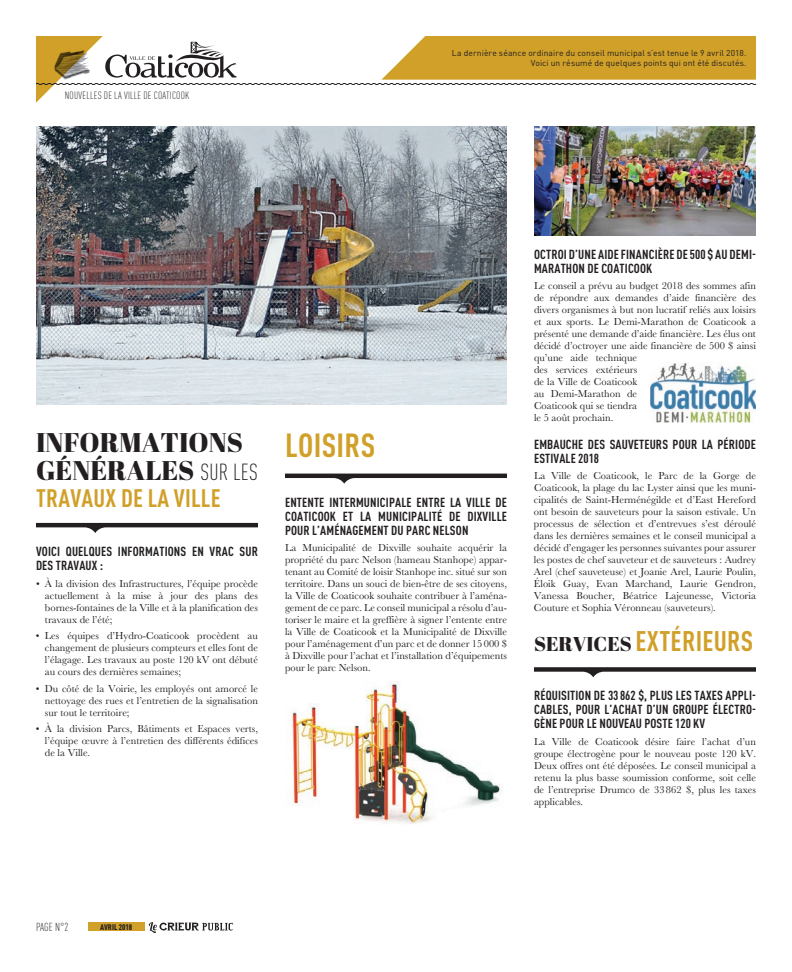
<style>
.page{position:relative;width:792px;height:972px;background:#fff}
.page>*{position:absolute;margin:0;border:0;box-sizing:border-box;transform-origin:0 0}
.t1{font:700 condensed 33px "DINOT";letter-spacing:.01em;color:#d0a029}
.t2{font:700 condensed 28px "DINOT";letter-spacing:.01em;color:#d0a029}
.t3{font:27px/28px "Abril Fatface";color:#231f20}
.t4{font:700 condensed 25px "DINOT";letter-spacing:.01em;color:#d0a029}
.t5{font:700 condensed 13px/14px "DINOT";letter-spacing:.01em;color:#231f20}
.t6{font:300 condensed 11.5px "DINOT";color:#231f20}
.t7{font:10.5px/12px "Baskerville";color:#231f20;text-align:justify}
.t8{font:300 condensed 10.5px "DINOT";letter-spacing:.02em;color:#231f20}
.t9{font:8.5px/10px "DINOT";letter-spacing:.015em;color:#231f20;text-align:right}
.t10{font:900 condensed 8px "DINOT";color:#231f20}
.s1{font-family:"DINOT";font-weight:300;font-stretch:condensed;font-size:23px}
.s2{font-family:"Bask Old Face"}
.s3{font-family:"Abril Fatface";font-weight:400;font-stretch:normal;font-size:20px;color:#231f20}
</style>
<div class="page">
<svg style="left:35px;top:36px;width:722px;height:67px"></svg>
<svg style="left:149px;top:922px;width:84px;height:11px"></svg>
<div style="left:88px;top:922px;width:56px;height:9px;background:#d0a029"></div>
<svg style="left:36px;top:523px;width:222px;height:10px"></svg>
<svg style="left:285px;top:474px;width:222px;height:10px"></svg>
<svg style="left:534px;top:667px;width:222px;height:10px"></svg>
<img style="left:36px;top:126px;width:471px;height:279px">
<img style="left:292px;top:682px;width:211px;height:142px">
<img style="left:534px;top:126px;width:222px;height:109px">
<img style="left:650px;top:363px;width:106px;height:60px">
<p class="t8" style="left:65px;top:89px;width:126px">NOUVELLES DE LA VILLE DE COATICOOK</p>
<p class="t9" style="left:452px;top:48px;width:296px">La dernière séance ordinaire du conseil municipal s’est tenue le 9 avril 2018.<br>Voici un résumé de quelques points qui ont été discutés.</p>
<h3 class="t3" style="left:36px;top:427px;width:223px">INFORMATIONS<br>GÉNÉRALES <span class="s1">SUR LES</span></h3>
<h3 class="t4" style="left:36px;top:483px;width:186px">TRAVAUX DE LA VILLE</h3>
<p class="t5" style="left:36px;top:544px;width:223px">VOICI QUELQUES INFORMATIONS EN VRAC SUR<br>DES TRAVAUX :</p>
<p class="t7" style="left:45px;top:577px;width:215px;text-indent:-9px">• À la division des Infrastructures, l’équipe procède actuellement à la mise à jour des plans des bornes-fontaines de la Ville et à la planification des travaux de l’été;</p>
<p class="t7" style="left:45px;top:630px;width:215px;text-indent:-9px">• Les équipes d’Hydro-Coaticook procèdent au changement de plusieurs compteurs et elles font de l’élagage. Les travaux au poste 120 kV ont débuté au cours des dernières semaines;</p>
<p class="t7" style="left:45px;top:682px;width:215px;text-indent:-9px">• Du côté de la Voirie, les employés ont amorcé le nettoyage des rues et l’entretien de la signalisation sur tout le territoire;</p>
<p class="t7" style="left:45px;top:723px;width:215px;text-indent:-9px">• À la division Parcs, Bâtiments et Espaces verts, l’équipe œuvre à l’entretien des différents édifices de la Ville.</p>
<h1 class="t1" style="left:285px;top:425px;width:92px">LOISIRS</h1>
<p class="t5" style="left:285px;top:495px;width:223px;text-align:justify">ENTENTE INTERMUNICIPALE ENTRE LA VILLE DE COATICOOK ET LA MUNICIPALITÉ DE DIXVILLE POUR L’AMÉNAGEMENT DU PARC NELSON</p>
<p class="t7" style="left:285px;top:542px;width:224px">La Municipalité de Dixville souhaite acquérir la propriété du parc Nelson (hameau Stanhope) appar&shy;tenant au Comité de loisir Stanhope inc. situé sur son territoire. Dans un souci de bien-être de ses citoyens, la Ville de Coaticook souhaite contribuer à l’aména&shy;gement de ce parc. Le conseil municipal a résolu d’au&shy;toriser le maire et la greffière à signer l’entente entre la Ville de Coaticook et la Municipalité de Dixville pour l’aménagement d’un parc et de donner 15000 <span class="s2">$ </span>à Dixville pour l’achat et l’installation d’équipements pour le parc Nelson.</p>
<p class="t5" style="left:534px;top:247px;width:223px">OCTROI D’UNE AIDE FINANCIÈRE DE 500 $ AU DEMI-<br>MARATHON DE COATICOOK</p>
<p class="t7" style="left:534px;top:280px;width:224px;text-align:left">Le conseil a prévu au budget 2018 des sommes afin de répondre aux demandes d’aide financière des divers organismes à but non lucratif reliés aux loisirs et aux sports. Le Demi-Marathon de Coaticook a présenté une demande d’aide financière. Les élus ont décidé d’octroyer une aide financière de 500 <span class="s2">$</span> ainsi qu’une aide technique<br>des services extérieurs<br>de la Ville de Coaticook<br>au Demi-Marathon de<br>Coaticook qui se tiendra<br>le 5 août prochain.</p>
<p class="t5" style="left:534px;top:437px;width:223px">EMBAUCHE DES SAUVETEURS POUR LA PÉRIODE<br>ESTIVALE 2018</p>
<p class="t7" style="left:534px;top:470px;width:224px">La Ville de Coaticook, le Parc de la Gorge de Coaticook, la plage du lac Lyster ainsi que les muni&shy;cipalités de Saint-Herménégilde et d’East Hereford ont besoin de sauveteurs pour la saison estivale. Un processus de sélection et d’entrevues s’est déroulé dans les dernières semaines et le conseil municipal a décidé d’engager les personnes suivantes pour assurer les postes de chef sauveteur et de sauveteurs : Audrey Arel (chef sauveteuse) et Joanie Arel, Laurie Poulin, Éloik Guay, Evan Marchand, Laurie Gendron, Vanessa Boucher, Béatrice Lajeunesse, Victoria Couture et Sophia Véronneau (sauveteurs).</p>
<h2 class="t2" style="left:534px;top:624px;width:221px"><span class="s3">SERVICES</span> EXTÉRIEURS</h2>
<p class="t5" style="left:534px;top:689px;width:223px;text-align:justify">RÉQUISITION DE 33 862 $, PLUS LES TAXES APPLI-CABLES, POUR L’ACHAT D’UN GROUPE ÉLECTRO-GÈNE POUR LE NOUVEAU POSTE 120 KV</p>
<p class="t7" style="left:534px;top:736px;width:224px">La Ville de Coaticook désire faire l’achat d’un groupe électrogène pour le nouveau poste 120 kV.<br>Deux offres ont été déposées. Le conseil municipal a retenu la plus basse soumission conforme, soit celle de l’entreprise Drumco de 33 862 <span class="s2">$</span>, plus les taxes applicables.</p>
<p class="t6" style="left:36px;top:921px;width:5px">PAGE</p>
<p class="t6" style="left:55px;top:921px;width:15px">N°2</p>
<p class="t10" style="left:100px;top:922px;width:34px">AVRIL 2018</p>
</div>
